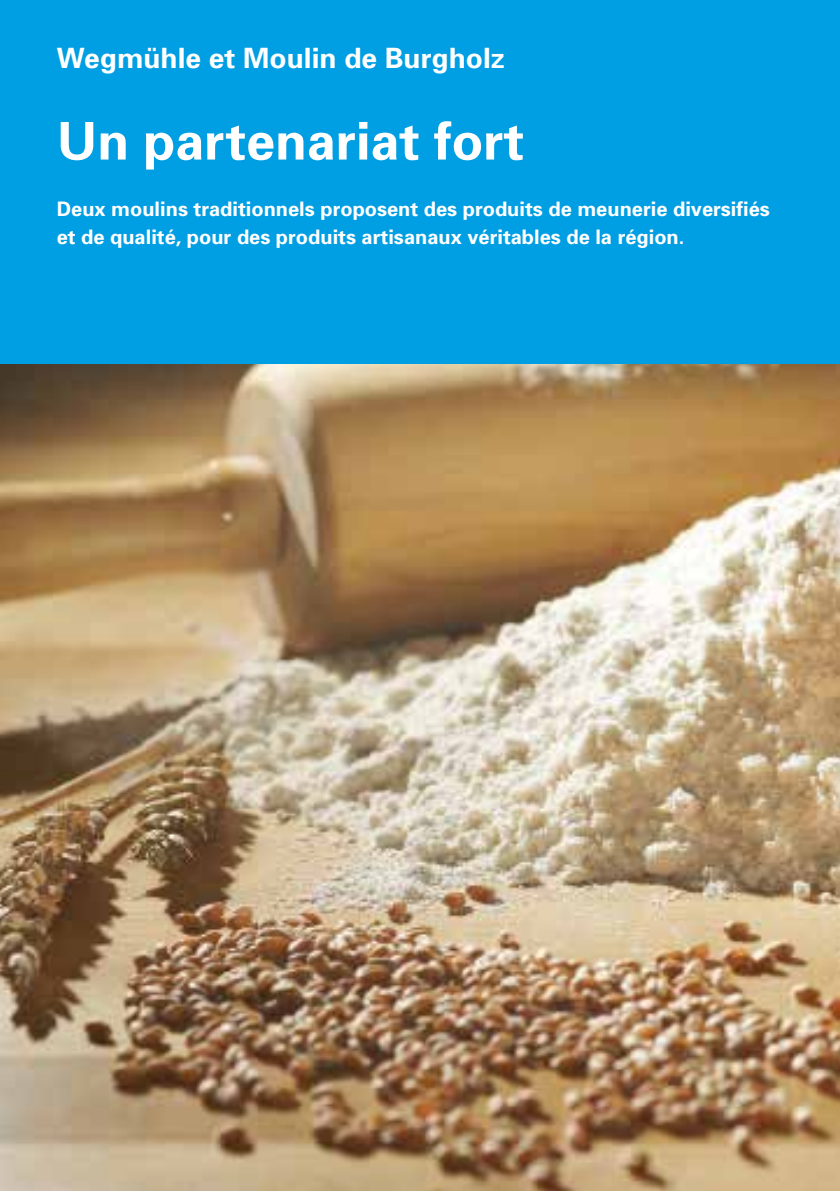
<style>
.page{position:relative;width:840px;height:1191px;background:#fff}
.page>*{position:absolute;margin:0;border:0;box-sizing:border-box;transform-origin:0 0}
.t1{font:700 52px "Univers";color:#fff}
.t2{font:700 28px "Univers";color:#fff}
.t3{font:700 20px/28px "Univers";color:#fff}
</style>
<div class="page">
<div style="left:0;top:0;width:839px;height:365px;background:#009ee3"></div>
<img style="left:0;top:365px;width:839px;height:826px">
<h2 class="t2" style="left:57px;top:40px;width:449px">Wegmühle et Moulin de Burgholz</h2>
<h1 class="t1" style="left:57px;top:108px;width:468px">Un partenariat fort</h1>
<p class="t3" style="left:57px;top:195px;width:714px">Deux moulins traditionnels proposent des produits de meunerie diversifiés et de qualité, pour des produits artisanaux véritables de la région.</p>
</div>
